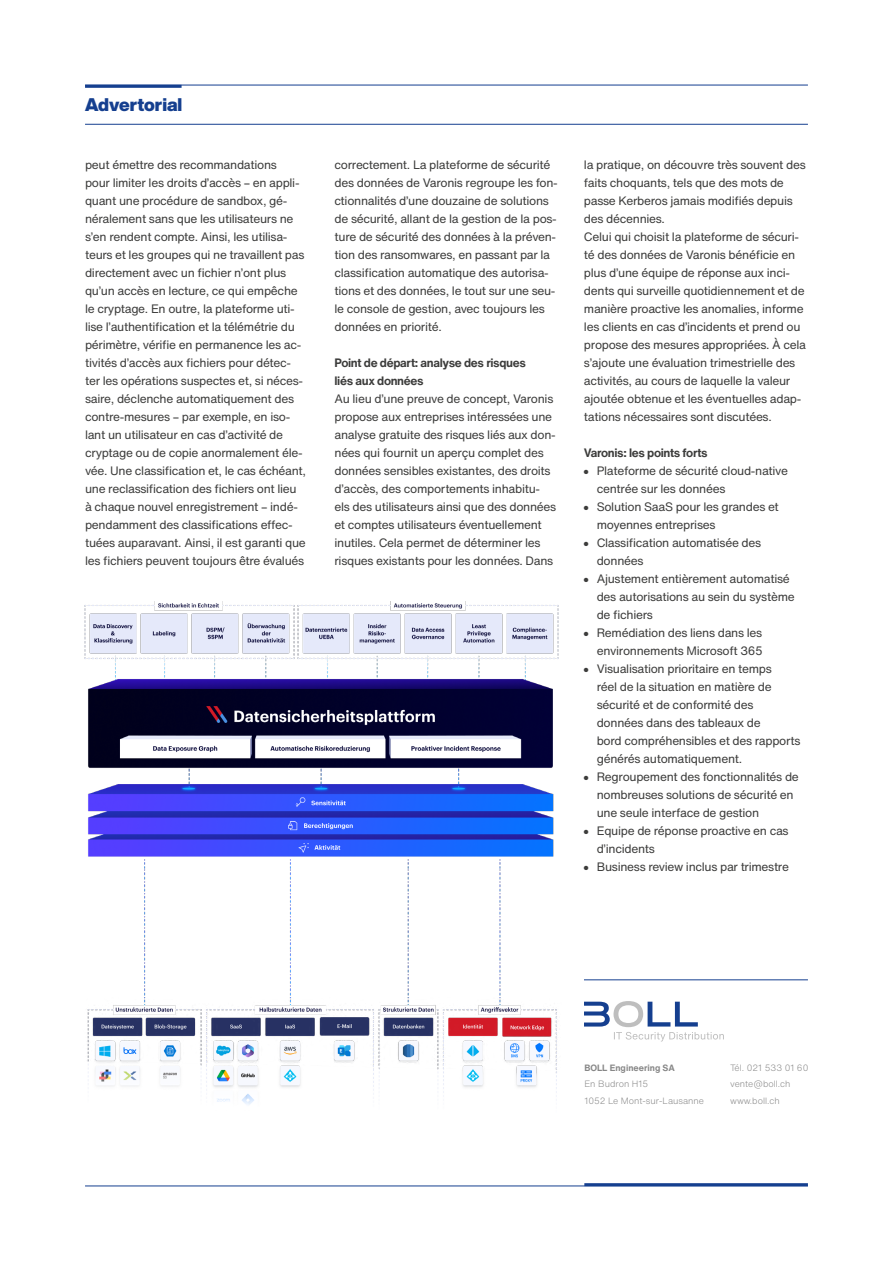
<style>
.page{position:relative;width:893px;height:1263px;background:#fff}
.page>*{position:absolute;margin:0;border:0;box-sizing:border-box;transform-origin:0 0}
.t1{font:900 18px "Helvetica Now Display";color:#153f8f}
.t2{font:12px/18px "Helvetica Now Text";letter-spacing:-.025em;color:#3c3c3b}
.t3{font:700 12px/18px "Helvetica Now Text";letter-spacing:-.03em;color:#3c3c3b}
.t4{font:300 9px/16.5px "Helvetica Now Text";color:#878787}
.t5{font:700 9px "Helvetica Now Text";color:#878787}
</style>
<div class="page">
<hr style="left:85px;top:85px;width:723px;height:1px;background:#153f8f">
<hr style="left:85px;top:85px;width:97px;height:3px;background:#153f8f">
<hr style="left:85px;top:124px;width:723px;height:1px;background:#153f8f">
<hr style="left:584px;top:1183px;width:224px;height:3px;background:#153f8f">
<hr style="left:85px;top:1186px;width:723px;height:1px;background:#153f8f">
<svg style="left:584px;top:1001px;width:140px;height:40px"></svg>
<hr style="left:584px;top:979px;width:224px;height:1px;background:#153f8f">
<img style="left:84px;top:601px;width:475px;height:504px">
<p class="t1" style="left:85px;top:92px;width:99px">Advertorial</p>
<p class="t2" style="left:85px;top:155px;width:223px">peut émettre des recommandations<br>pour limiter les droits d’accès – en appli&shy;quant une procédure de sandbox, gé&shy;néralement sans que les utilisateurs ne s’en rendent compte. Ainsi, les utilisa&shy;teurs et les groupes qui ne travaillent pas directement avec un fichier n’ont plus qu’un accès en lecture, ce qui empêche le cryptage. En outre, la plateforme uti&shy;lise l’authentification et la télémétrie du périmètre, vérifie en permanence les ac&shy;tivités d’accès aux fichiers pour détec&shy;ter les opérations suspectes et, si néces&shy;saire, déclenche automatiquement des contre-mesures – par exemple, en iso&shy;lant un utilisateur en cas d’activité de cryptage ou de copie anormalement éle&shy;vée. Une classification et, le cas échéant, une reclassification des fichiers ont lieu à chaque nouvel enregistrement – indé&shy;pendamment des classifications effec&shy;tuées auparavant. Ainsi, il est garanti que les fichiers peuvent toujours être évalués</p>
<p class="t2" style="left:334px;top:155px;width:225px">correctement. La plateforme de sécurité des données de Varonis regroupe les fon&shy;ctionnalités d’une douzaine de solutions de sécurité, allant de la gestion de la pos&shy;ture de sécurité des données à la préven&shy;tion des ransomwares, en passant par la classification automatique des autorisa&shy;tions et des données, le tout sur une seu&shy;le console de gestion, avec toujours les données en priorité.</p>
<p class="t3" style="left:334px;top:353px;width:193px">Point de départ: analyse des risques liés aux données</p>
<p class="t2" style="left:334px;top:389px;width:223px">Au lieu d’une preuve de concept, Varonis propose aux entreprises intéressées une analyse gratuite des risques liés aux don&shy;nées qui fournit un aperçu complet des données sensibles existantes, des droits d’accès, des comportements inhabitu&shy;els des utilisateurs ainsi que des données et comptes utilisateurs éventuellement inutiles. Cela permet de déterminer les risques existants pour les données. Dans</p>
<p class="t2" style="left:584px;top:155px;width:223px">la pratique, on découvre très souvent des faits choquants, tels que des mots de passe Kerberos jamais modifiés depuis des décennies.</p>
<p class="t2" style="left:584px;top:227px;width:224px">Celui qui choisit la plateforme de sécuri&shy;té des données de Varonis bénéficie en plus d’une équipe de réponse aux inci&shy;dents qui surveille quotidiennement et de manière proactive les anomalies, informe les clients en cas d’incidents et prend ou propose des mesures appropriées. À cela s’ajoute une évaluation trimestrielle des activités, au cours de laquelle la valeur ajoutée obtenue et les éventuelles adap&shy;tations nécessaires sont discutées.</p>
<p class="t3" style="left:584px;top:443px;width:125px">Varonis: les points forts</p>
<p class="t2" style="left:597px;top:461px;width:193px;text-indent:-13px">● Plateforme de sécurité cloud-native centrée sur les données</p>
<p class="t2" style="left:597px;top:497px;width:184px;text-indent:-13px">● Solution SaaS pour les grandes et moyennes entreprises</p>
<p class="t2" style="left:597px;top:533px;width:166px;text-indent:-13px">● Classification automatisée des données</p>
<p class="t2" style="left:597px;top:569px;width:199px;text-indent:-13px">● Ajustement entièrement automatisé des autorisations au sein du système de fichiers</p>
<p class="t2" style="left:584px;top:623px;width:180px;text-align:right">● Remédiation des liens dans les environnements Microsoft 365</p>
<p class="t2" style="left:597px;top:659px;width:205px;text-indent:-13px">● Visualisation prioritaire en temps<br>réel de la situation en matière de sécurité et de conformité des données dans des tableaux de<br>bord compréhensibles et des rapports générés automatiquement.</p>
<p class="t2" style="left:597px;top:767px;width:204px;text-indent:-13px">● Regroupement des fonctionnalités de nombreuses solutions de sécurité en une seule interface de gestion</p>
<p class="t2" style="left:597px;top:821px;width:193px;text-indent:-13px">● Equipe de réponse proactive en cas d’incidents</p>
<p class="t2" style="left:584px;top:857px;width:207px">● Business review inclus par trimestre</p>
<p class="t5" style="left:584px;top:1061px;width:92px">BOLL Engineering SA</p>
<p class="t4" style="left:584px;top:1075px;width:121px">En Budron H15<br>1052 Le Mont-sur-Lausanne</p>
<p class="t4" style="left:730px;top:1059px;width:80px">Tél. 021 533 01 60</p>
<p class="t4" style="left:730px;top:1075px;width:62px">vente@boll.ch</p>
<p class="t4" style="left:730px;top:1092px;width:51px">www.boll.ch</p>
</div>
